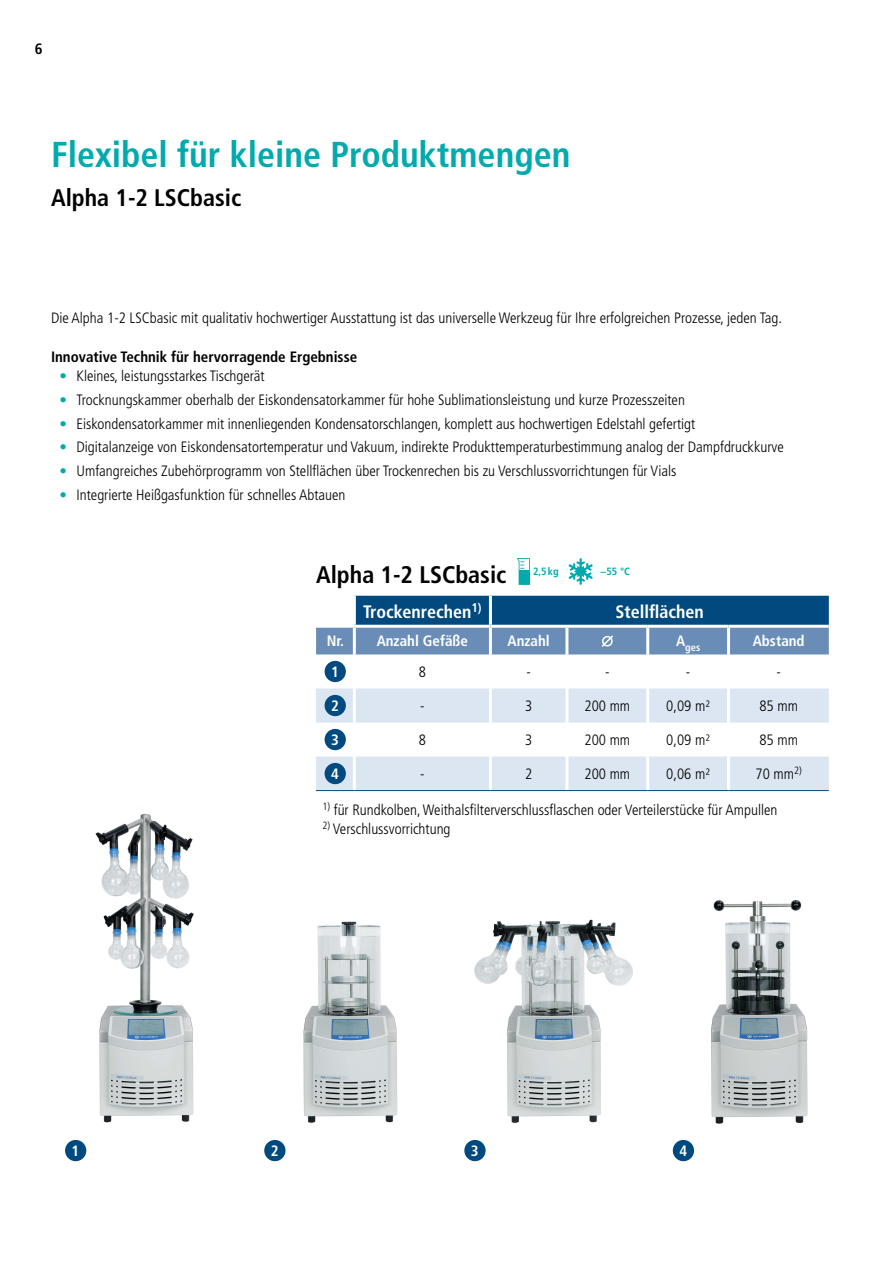
<style>
.page{position:relative;width:893px;height:1263px;background:#fff}
.page>*{position:absolute;margin:0;border:0;box-sizing:border-box;transform-origin:0 0}
.t1{font:700 condensed 36px "Frutiger LT Std";color:#00aaad}
.t2{font:700 condensed 24px "Frutiger LT Std";color:#000}
.t3{font:700 condensed 18px "Frutiger LT Std";color:#fff}
.t4{font:300 condensed 15px "Frutiger LT Std";color:#000}
.t5{font:700 condensed 15px "Frutiger LT Std";color:#000}
.t6{font:700 condensed 15px "Frutiger LT Std";color:#fff}
.t7{font:700 condensed 10.5px "Frutiger LT Std";color:#00aaad}
.t8{font:700 condensed 10.5px "Frutiger LT Std";color:#fff}
.s1{color:#00aaad}
</style>
<div class="page">
<svg style="left:316px;top:688px;width:513px;height:102px;fill:#dbe6f2"></svg>
<hr style="left:489px;top:688px;width:3px;height:34px;background:#fff">
<hr style="left:565px;top:688px;width:3px;height:34px;background:#fff">
<hr style="left:646px;top:688px;width:3px;height:34px;background:#fff">
<hr style="left:727px;top:688px;width:3px;height:34px;background:#fff">
<hr style="left:489px;top:722px;width:3px;height:34px;background:#fff">
<hr style="left:565px;top:722px;width:3px;height:34px;background:#fff">
<hr style="left:646px;top:722px;width:3px;height:34px;background:#fff">
<hr style="left:727px;top:722px;width:3px;height:34px;background:#fff">
<hr style="left:489px;top:756px;width:3px;height:34px;background:#fff">
<hr style="left:565px;top:756px;width:3px;height:34px;background:#fff">
<hr style="left:646px;top:756px;width:3px;height:34px;background:#fff">
<hr style="left:727px;top:756px;width:3px;height:34px;background:#fff">
<hr style="left:353px;top:688px;width:3px;height:34px;background:#fff">
<hr style="left:353px;top:722px;width:3px;height:34px;background:#fff">
<hr style="left:353px;top:756px;width:3px;height:34px;background:#fff">
<hr style="left:316px;top:790px;width:38px;height:1px;background:#004a80">
<hr style="left:354px;top:790px;width:136px;height:1px;background:#004a80">
<hr style="left:490px;top:790px;width:77px;height:1px;background:#004a80">
<hr style="left:567px;top:790px;width:81px;height:1px;background:#004a80">
<hr style="left:648px;top:790px;width:81px;height:1px;background:#004a80">
<hr style="left:729px;top:790px;width:100px;height:1px;background:#004a80">
<svg style="left:316px;top:596px;width:513px;height:58px;background:#497ba5"></svg>
<div style="left:325px;top:661px;width:21px;height:21px;background:#004a80;border-radius:50%"></div>
<div style="left:325px;top:695px;width:21px;height:21px;background:#004a80;border-radius:50%"></div>
<div style="left:325px;top:729px;width:21px;height:21px;background:#004a80;border-radius:50%"></div>
<div style="left:325px;top:763px;width:21px;height:21px;background:#004a80;border-radius:50%"></div>
<svg style="left:569px;top:558px;width:23px;height:27px"></svg>
<svg style="left:517px;top:558px;width:13px;height:27px"></svg>
<img style="left:711px;top:901px;width:97px;height:223px">
<img style="left:303px;top:921px;width:95px;height:202px">
<img style="left:474px;top:919px;width:159px;height:221px">
<img style="left:95px;top:813px;width:99px;height:310px">
<div style="left:65px;top:1140px;width:21px;height:21px;background:#004a80;border-radius:50%"></div>
<div style="left:264px;top:1140px;width:21px;height:21px;background:#004a80;border-radius:50%"></div>
<div style="left:464px;top:1140px;width:22px;height:21px;background:#004a80;border-radius:50%"></div>
<div style="left:673px;top:1140px;width:21px;height:21px;background:#004a80;border-radius:50%"></div>
<p class="t5" style="left:35px;top:40px;width:9px">6</p>
<h1 class="t1" style="left:51px;top:133px;width:521px">Flexibel für kleine Produktmengen</h1>
<h2 class="t2" style="left:51px;top:183px;width:192px">Alpha 1-2 LSCbasic</h2>
<p class="t4" style="left:51px;top:309px;width:733px">Die Alpha 1-2 LSCbasic mit qualitativ hochwertiger Ausstattung ist das universelle Werkzeug für Ihre erfolgreichen Prozesse, jeden Tag.</p>
<p class="t5" style="left:51px;top:347px;width:308px">Innovative Technik für hervorragende Ergebnisse</p>
<p class="t4" style="left:60px;top:367px;width:207px"><span class="s1">•</span> Kleines, leistungsstarkes Tischgerät</p>
<p class="t4" style="left:60px;top:391px;width:627px"><span class="s1">•</span> Trocknungskammer oberhalb der Eiskondensatorkammer für hohe Sublimationsleistung und kurze Prozesszeiten</p>
<p class="t4" style="left:60px;top:415px;width:637px"><span class="s1">•</span> Eiskondensatorkammer mit innenliegenden Kondensatorschlangen, komplett aus hochwertigen Edelstahl gefertigt</p>
<p class="t4" style="left:60px;top:439px;width:726px"><span class="s1">•</span> Digitalanzeige von Eiskondensatortemperatur und Vakuum, indirekte Produkttemperaturbestimmung analog der Dampfdruckkurve</p>
<p class="t4" style="left:60px;top:462px;width:618px"><span class="s1">•</span> Umfangreiches Zubehörprogramm von Stellflächen über Trockenrechen bis zu Verschlussvorrichtungen für Vials</p>
<p class="t4" style="left:60px;top:486px;width:287px"><span class="s1">•</span> Integrierte Heißgasfunktion für schnelles Abtauen</p>
<h2 class="t2" style="left:316px;top:560px;width:192px">Alpha 1-2 LSCbasic</h2>
<p class="t3" style="left:363px;top:601px;width:120px">Trockenrechen<sup>1)</sup></p>
<p class="t3" style="left:615px;top:601px;width:90px">Stellflächen</p>
<p class="t6" style="left:327px;top:632px;width:143px">Nr. Anzahl Gefäße</p>
<p class="t6" style="left:508px;top:632px;width:44px">Anzahl</p>
<p class="t8" style="left:676px;top:641px;width:26px"><sup>A</sup>ges</p>
<p class="t6" style="left:753px;top:632px;width:53px">Abstand</p>
<p class="t6" style="left:331px;top:663px;width:9px">1</p>
<p class="t4" style="left:419px;top:663px;width:9px">8</p>
<p class="t4" style="left:526px;top:663px;width:6px">-</p>
<p class="t4" style="left:605px;top:663px;width:6px">-</p>
<p class="t4" style="left:686px;top:663px;width:6px">-</p>
<p class="t4" style="left:776px;top:663px;width:6px">-</p>
<p class="t6" style="left:331px;top:697px;width:9px">2</p>
<p class="t4" style="left:420px;top:697px;width:6px">-</p>
<p class="t4" style="left:525px;top:697px;width:9px">3</p>
<p class="t4" style="left:584px;top:697px;width:47px">200 mm</p>
<p class="t4" style="left:666px;top:697px;width:45px">0,09 m²</p>
<p class="t4" style="left:759px;top:697px;width:40px">85 mm</p>
<p class="t6" style="left:331px;top:731px;width:9px">3</p>
<p class="t4" style="left:419px;top:731px;width:9px">8</p>
<p class="t4" style="left:525px;top:731px;width:9px">3</p>
<p class="t4" style="left:584px;top:731px;width:47px">200 mm</p>
<p class="t4" style="left:666px;top:731px;width:45px">0,09 m²</p>
<p class="t4" style="left:759px;top:731px;width:40px">85 mm</p>
<p class="t6" style="left:331px;top:765px;width:9px">4</p>
<p class="t4" style="left:420px;top:765px;width:6px">-</p>
<p class="t4" style="left:525px;top:765px;width:9px">2</p>
<p class="t4" style="left:584px;top:765px;width:47px">200 mm</p>
<p class="t4" style="left:666px;top:765px;width:45px">0,06 m²</p>
<p class="t4" style="left:755px;top:765px;width:48px">70 mm<sup>2)</sup></p>
<p class="t4" style="left:322px;top:801px;width:456px"><sup>1)</sup> für Rundkolben, Weithalsfilterverschlussflaschen oder Verteilerstücke für Ampullen</p>
<p class="t4" style="left:322px;top:820px;width:130px"><sup>2)</sup> Verschlussvorrichtung</p>
<p class="t7" style="left:533px;top:566px;width:27px">2,5kg</p>
<p class="t7" style="left:600px;top:565px;width:31px">−55 °C</p>
<p class="t6" style="left:72px;top:1142px;width:9px">1</p>
<p class="t6" style="left:271px;top:1142px;width:9px">2</p>
<p class="t6" style="left:471px;top:1142px;width:9px">3</p>
<p class="t6" style="left:679px;top:1142px;width:9px">4</p>
</div>
